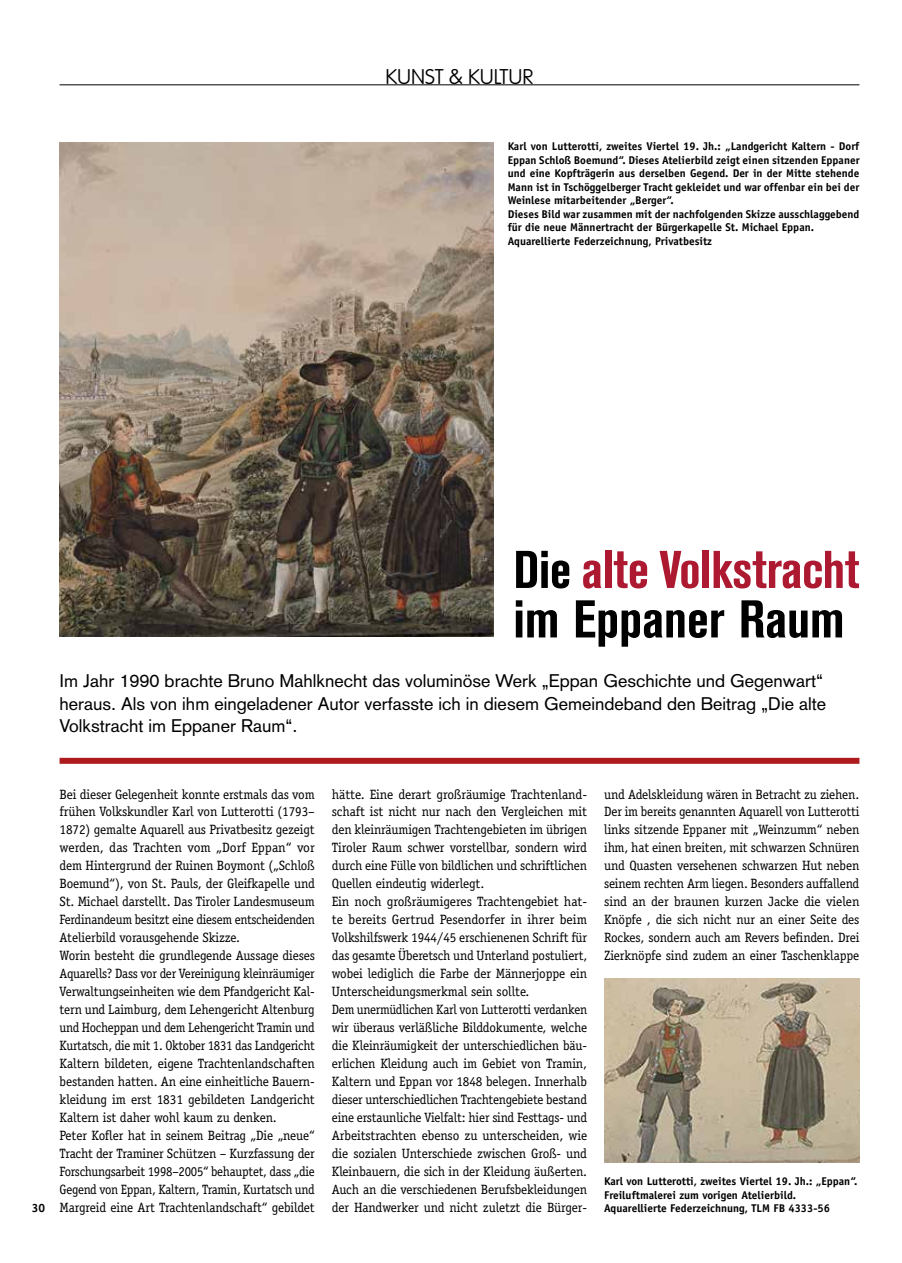
<style>
.page{position:relative;width:902px;height:1263px;background:#fff}
.page>*{position:absolute;margin:0;border:0;box-sizing:border-box;transform-origin:0 0}
.t1{font:700 condensed 52.5px/49.5px "Akzidenz Grotesk BE";letter-spacing:-.005em;color:#000}
.t2{font:100 21px "VAG Rounded";color:#000}
.t3{font:18px/22.5px "Akzidenz Grotesk";color:#000}
.t4{font:13.5px/18px "Officina Serif Std";letter-spacing:-.01em;color:#000}
.t5{font:700 12px "Officina Serif";color:#000}
.t6{font:700 11.25px/13.5px "Officina Sans Std";color:#000}
.s1{color:#ad1931}
</style>
<div class="page">
<div style="left:60px;top:758px;width:799px;height:6px;background:#ae1b1f"></div>
<hr style="left:60px;top:85px;width:799px;height:1px;background:#000">
<img style="left:604px;top:978px;width:255px;height:184px">
<img style="left:60px;top:142px;width:433px;height:495px">
<h2 class="t2" style="left:385px;top:65px;width:149px">KUNST &amp; KULTUR</h2>
<p class="t6" style="left:507px;top:139px;width:353px">Karl von Lutterotti, zweites Viertel 19. Jh.: „Landgericht Kaltern - Dorf Eppan Schloß Boemund“. Dieses Atelierbild zeigt einen sitzenden Eppaner und eine Kopfträgerin aus derselben Gegend. Der in der Mitte stehende Mann ist in Tschöggelberger Tracht gekleidet und war offenbar ein bei der Weinlese mitarbeitender „Berger“.<br>Dieses Bild war zusammen mit der nachfolgenden Skizze ausschlaggebend für die neue Männertracht der Bürgerkapelle St. Michael Eppan.<br>Aquarellierte Federzeichnung, Privatbesitz</p>
<h1 class="t1" style="left:513px;top:546px;width:347px">Die <span class="s1">alte Volkstracht </span>im Eppaner Raum</h1>
<h3 class="t3" style="left:60px;top:670px;width:768px">Im Jahr 1990 brachte Bruno Mahlknecht das voluminöse Werk „Eppan Geschichte und Gegenwart“ heraus. Als von ihm eingeladener Autor verfasste ich in diesem Gemeindeband den Beitrag „Die alte<br>Volkstracht im Eppaner Raum“.</h3>
<p class="t5" style="left:32px;top:1200px;width:15px">30</p>
<p class="t4" style="left:60px;top:785px;width:257px">Bei dieser Gelegenheit konnte erstmals das vom frühen Volkskundler Karl von Lutterotti (1793– 1872) gemalte Aquarell aus Privatbesitz gezeigt werden, das Trachten vom „Dorf Eppan“ vor dem Hintergrund der Ruinen Boymont („Schloß Boemund“), von St. Pauls, der Gleifkapelle und St. Michael darstellt. Das Tiroler Landesmuseum Ferdinandeum besitzt eine diesem entscheidenden Atelierbild vorausgehende Skizze.<br>Worin besteht die grundlegende Aussage dieses Aquarells? Dass vor der Vereinigung kleinräumiger Verwaltungseinheiten wie dem Pfandgericht Kal&shy;tern und Laimburg, dem Lehengericht Altenburg und Hocheppan und dem Lehengericht Tramin und Kurtatsch, die mit 1. Oktober 1831 das Landgericht Kaltern bildeten, eigene Trachtenlandschaften bestanden hatten. An eine einheitliche Bauern&shy;kleidung im erst 1831 gebildeten Landgericht Kaltern ist daher wohl kaum zu denken.<br>Peter Kofler hat in seinem Beitrag „Die „neue“ Tracht der Traminer Schützen – Kurzfassung der Forschungsarbeit 1998–2005“ behauptet, dass „die Gegend von Eppan, Kaltern, Tramin, Kurtatsch und Margreid eine Art Trachtenlandschaft“ gebildet</p>
<p class="t4" style="left:332px;top:785px;width:257px">hätte. Eine derart großräumige Trachtenland&shy;schaft ist nicht nur nach den Vergleichen mit den kleinräumigen Trachtengebieten im übrigen Tiroler Raum schwer vorstellbar, sondern wird durch eine Fülle von bildlichen und schriftlichen Quellen eindeutig widerlegt.<br>Ein noch großräumigeres Trachtengebiet hat&shy;te bereits Gertrud Pesendorfer in ihrer beim Volkshilfswerk 1944/45 erschienenen Schrift für das gesamte Überetsch und Unterland postuliert, wobei lediglich die Farbe der Männerjoppe ein Unterscheidungsmerkmal sein sollte.<br>Dem unermüdlichen Karl von Lutterotti verdanken wir überaus verläßliche Bilddokumente, welche die Kleinräumigkeit der unterschiedlichen bäu&shy;erlichen Kleidung auch im Gebiet von Tramin, Kaltern und Eppan vor 1848 belegen. Innerhalb dieser unterschiedlichen Trachtengebiete bestand eine erstaunliche Vielfalt: hier sind Festtags- und Arbeitstrachten ebenso zu unterscheiden, wie die sozialen Unterschiede zwischen Groß- und Kleinbauern, die sich in der Kleidung äußerten.<br>Auch an die verschiedenen Berufsbekleidungen der Handwerker und nicht zuletzt die Bürger-</p>
<p class="t4" style="left:604px;top:785px;width:257px;text-align:justify">und Adelskleidung wären in Betracht zu ziehen.<br>Der im bereits genannten Aquarell von Lutterotti links sitzende Eppaner mit „Weinzumm“ neben ihm, hat einen breiten, mit schwarzen Schnüren und Quasten versehenen schwarzen Hut neben seinem rechten Arm liegen. Besonders auffallend sind an der braunen kurzen Jacke die vielen Knöpfe , die sich nicht nur an einer Seite des Rockes, sondern auch am Revers befinden. Drei Zierknöpfe sind zudem an einer Taschenklappe</p>
<p class="t6" style="left:604px;top:1174px;width:255px">Karl von Lutterotti, zweites Viertel 19. Jh.: „Eppan“.<br>Freiluftmalerei zum vorigen Atelierbild.<br>Aquarellierte Federzeichnung, TLM FB 4333-56</p>
</div>
